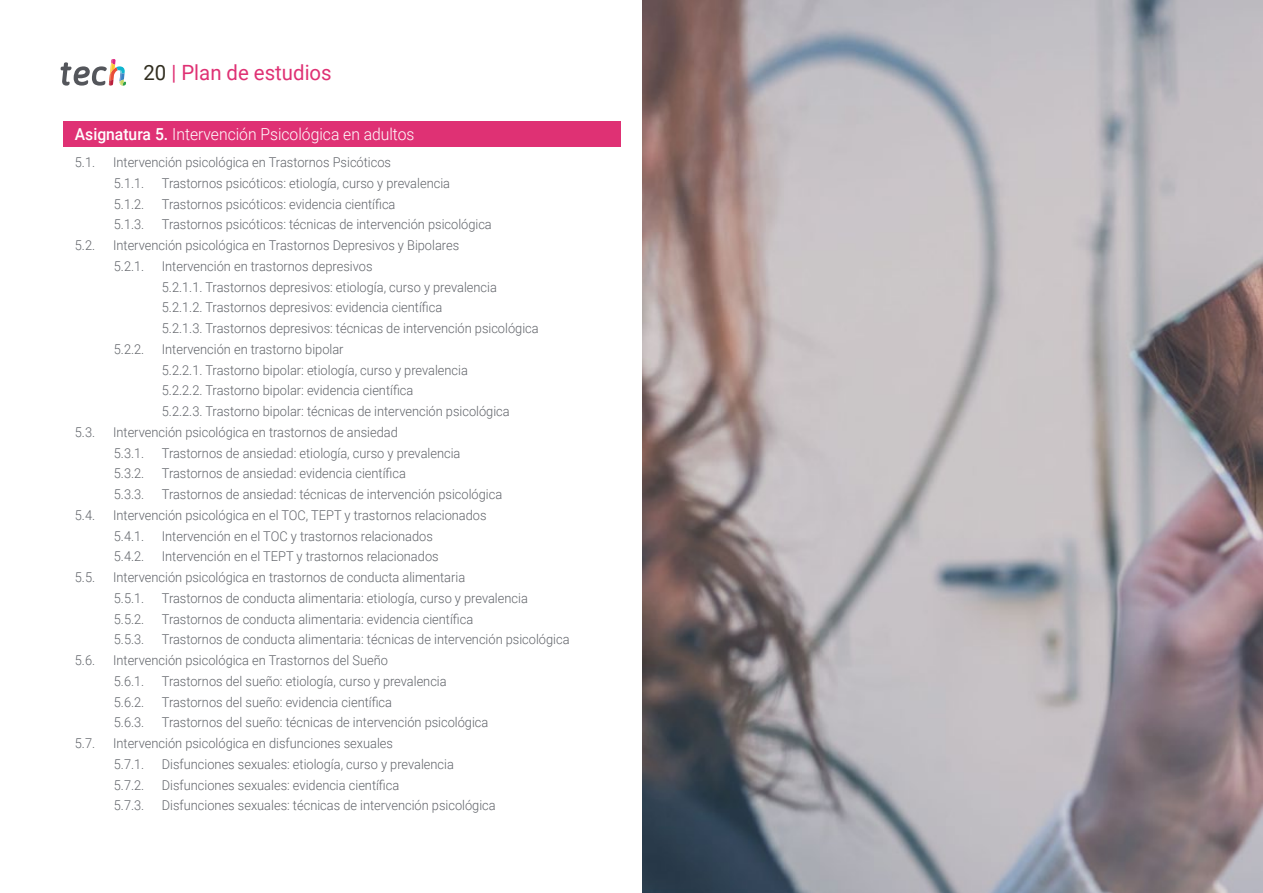
<style>
.page{position:relative;width:1263px;height:893px;background:#fff}
.page>*{position:absolute;margin:0;border:0;box-sizing:border-box;transform-origin:0 0}
.t1{font:21px "Roboto";color:#df3174}
.t2{font:300 16.5px "Roboto";color:#fff;scale:.95 1}
.t3{font:300 13.5px/20.7px "Roboto";color:#61646a;scale:.95 1}
.s1{color:#312e20}
.s2{font-weight:500}
</style>
<div class="page">
<svg style="left:61px;top:59px;width:65px;height:27px"></svg>
<div style="left:64px;top:121px;width:557px;height:25px;background:#df3174"></div>
<img style="left:642px;top:0;width:621px;height:893px">
<h1 class="t1" style="left:144px;top:57px;width:190px"><span class="s1">20</span> | Plan de estudios</h1>
<p class="t2" style="left:75px;top:123px;width:359px"><span class="s2">Asignatura 5.</span> Intervención Psicológica en adultos</p>
<p class="t3" style="left:75px;top:151px;width:23px">5.1.</p>
<p class="t3" style="left:113px;top:151px;width:294px">Intervención psicológica en Trastornos Psicóticos<br>5.1.1.</p>
<p class="t3" style="left:162px;top:172px;width:305px">Trastornos psicóticos: etiología, curso y prevalencia</p>
<p class="t3" style="left:114px;top:193px;width:34px">5.1.2.</p>
<p class="t3" style="left:162px;top:193px;width:247px">Trastornos psicóticos: evidencia científica</p>
<p class="t3" style="left:114px;top:214px;width:34px">5.1.3.</p>
<p class="t3" style="left:162px;top:214px;width:349px">Trastornos psicóticos: técnicas de intervención psicológica</p>
<p class="t3" style="left:75px;top:234px;width:23px">5.2.</p>
<p class="t3" style="left:113px;top:234px;width:366px">Intervención psicológica en Trastornos Depresivos y Bipolares<br>5.2.1.</p>
<p class="t3" style="left:162px;top:255px;width:398px">Intervención en trastornos depresivos<br>5.2.1.1. Trastornos depresivos: etiología, curso y prevalencia 5.2.1.2. Trastornos depresivos: evidencia científica<br>5.2.1.3. Trastornos depresivos: técnicas de intervención psicológica</p>
<p class="t3" style="left:114px;top:338px;width:34px">5.2.2.</p>
<p class="t3" style="left:162px;top:338px;width:368px">Intervención en trastorno bipolar<br>5.2.2.1. Trastorno bipolar: etiología, curso y prevalencia 5.2.2.2. Trastorno bipolar: evidencia científica<br>5.2.2.3. Trastorno bipolar: técnicas de intervención psicológica</p>
<p class="t3" style="left:75px;top:421px;width:23px">5.3.</p>
<p class="t3" style="left:113px;top:421px;width:301px">Intervención psicológica en trastornos de ansiedad<br>5.3.1.</p>
<p class="t3" style="left:162px;top:442px;width:316px">Trastornos de ansiedad: etiología, curso y prevalencia</p>
<p class="t3" style="left:114px;top:463px;width:34px">5.3.2.</p>
<p class="t3" style="left:162px;top:463px;width:258px">Trastornos de ansiedad: evidencia científica</p>
<p class="t3" style="left:114px;top:483px;width:34px">5.3.3.</p>
<p class="t3" style="left:162px;top:483px;width:360px">Trastornos de ansiedad: técnicas de intervención psicológica</p>
<p class="t3" style="left:75px;top:504px;width:23px">5.4.</p>
<p class="t3" style="left:113px;top:504px;width:395px">Intervención psicológica en el TOC, TEPT y trastornos relacionados<br>5.4.1.</p>
<p class="t3" style="left:162px;top:525px;width:287px">Intervención en el TOC y trastornos relacionados</p>
<p class="t3" style="left:114px;top:546px;width:34px">5.4.2.</p>
<p class="t3" style="left:162px;top:546px;width:293px">Intervención en el TEPT y trastornos relacionados</p>
<p class="t3" style="left:75px;top:566px;width:23px">5.5.</p>
<p class="t3" style="left:113px;top:566px;width:372px">Intervención psicológica en trastornos de conducta alimentaria<br>5.5.1.</p>
<p class="t3" style="left:162px;top:587px;width:387px">Trastornos de conducta alimentaria: etiología, curso y prevalencia</p>
<p class="t3" style="left:114px;top:608px;width:34px">5.5.2.</p>
<p class="t3" style="left:162px;top:608px;width:329px">Trastornos de conducta alimentaria: evidencia científica</p>
<p class="t3" style="left:114px;top:629px;width:34px">5.5.3.</p>
<p class="t3" style="left:162px;top:629px;width:431px">Trastornos de conducta alimentaria: técnicas de intervención psicológica</p>
<p class="t3" style="left:75px;top:649px;width:23px">5.6.</p>
<p class="t3" style="left:113px;top:649px;width:291px">Intervención psicológica en Trastornos del Sueño<br>5.6.1.</p>
<p class="t3" style="left:162px;top:670px;width:301px">Trastornos del sueño: etiología, curso y prevalencia</p>
<p class="t3" style="left:114px;top:691px;width:34px">5.6.2.</p>
<p class="t3" style="left:162px;top:691px;width:244px">Trastornos del sueño: evidencia científica</p>
<p class="t3" style="left:114px;top:712px;width:34px">5.6.3.</p>
<p class="t3" style="left:162px;top:712px;width:345px">Trastornos del sueño: técnicas de intervención psicológica</p>
<p class="t3" style="left:75px;top:732px;width:23px">5.7.</p>
<p class="t3" style="left:113px;top:732px;width:296px">Intervención psicológica en disfunciones sexuales<br>5.7.1.</p>
<p class="t3" style="left:162px;top:753px;width:309px">Disfunciones sexuales: etiología, curso y prevalencia</p>
<p class="t3" style="left:114px;top:774px;width:34px">5.7.2.</p>
<p class="t3" style="left:162px;top:774px;width:251px">Disfunciones sexuales: evidencia científica</p>
<p class="t3" style="left:114px;top:795px;width:34px">5.7.3.</p>
<p class="t3" style="left:162px;top:795px;width:353px">Disfunciones sexuales: técnicas de intervención psicológica</p>
</div>
